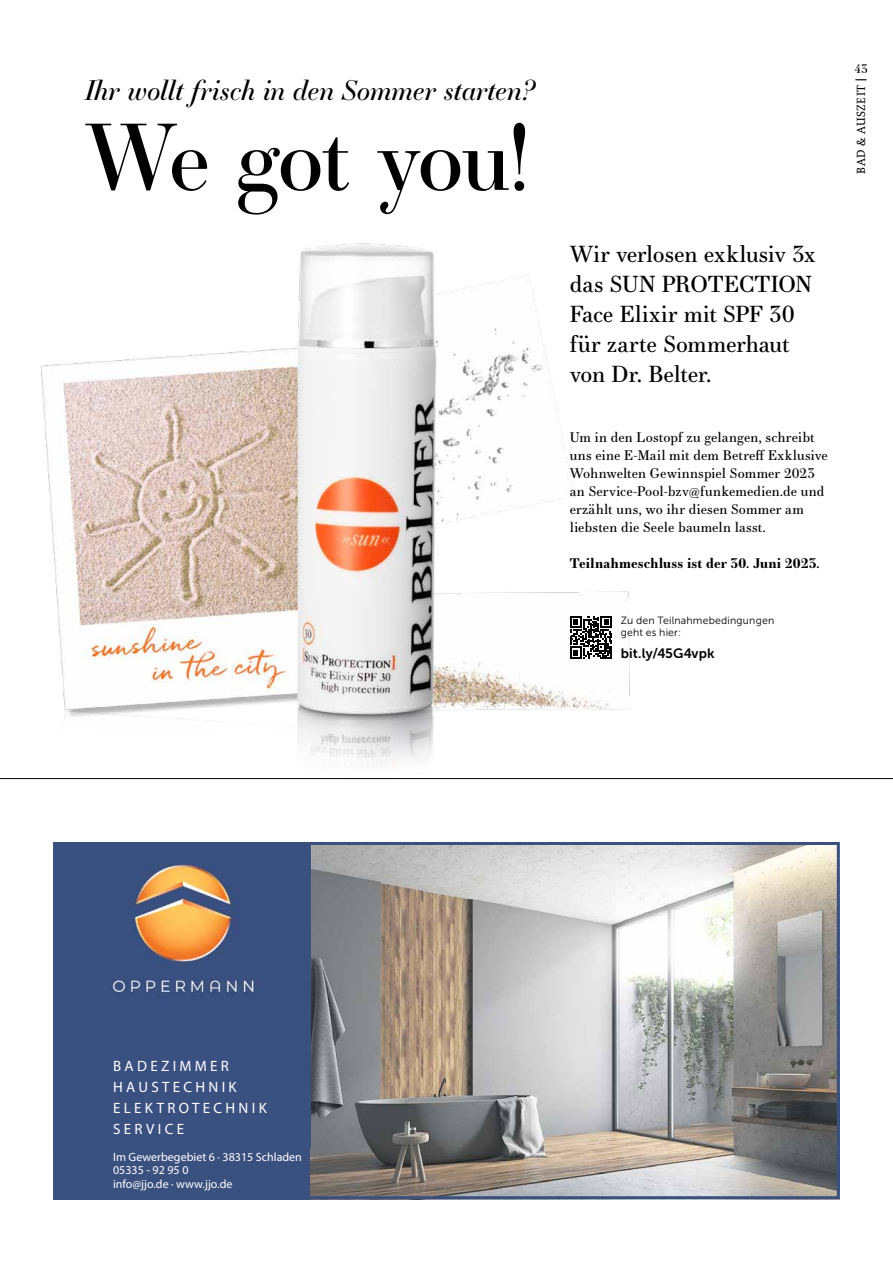
<style>
.page{position:relative;width:893px;height:1263px;background:#fff}
.page>*{position:absolute;margin:0;border:0;box-sizing:border-box;transform-origin:0 0}
.t1{font:90px "Essonnes Display";letter-spacing:-.035em;color:#000}
.t2{font:italic 27px "Essonnes Display";letter-spacing:-.005em;color:#000}
.t3{font:22.5px/30px "Essonnes Text";letter-spacing:-.005em;color:#000}
.t4{font:15px/21px "Myriad Pro";letter-spacing:.22em;color:#fff}
.t5{font:13.5px/18px "Essonnes Text";letter-spacing:.01em;color:#000}
.t6{font:700 13.5px "Essonnes Text";letter-spacing:.01em;color:#000}
.t7{font:13.5px "Museo Sans 700";letter-spacing:.005em;color:#000}
.t8{font:12px/13.5px "Myriad Pro";color:#fff}
.t9{font:12px "Expo Serif Pro";letter-spacing:.045em;color:#000}
.t10{font:12px "Essonnes Text";color:#000}
.t11{font:10.5px/12.6px "Museo Sans 300";letter-spacing:.02em;color:#000}
.s1{font-weight:700}
</style>
<div class="page">
<img style="left:2px;top:243px;width:685px;height:537px">
<svg style="left:570px;top:616px;width:42px;height:42px"></svg>
<hr style="left:0;top:778px;width:893px;height:1px;background:#000">
<div style="left:53px;top:842px;width:257px;height:357px;background:#3a507f"></div>
<img style="left:310px;top:846px;width:526px;height:349px">
<div style="left:53px;top:842px;width:787px;height:357px;border:3px solid #3a507f"></div>
<img style="left:53px;top:842px;width:257px;height:305px">
<h2 class="t2" style="left:85px;top:70px;width:451px">Ihr wollt frisch in den Sommer starten?</h2>
<h1 class="t1" style="left:85px;top:94px;width:445px">We got you!</h1>
<p class="t10" style="left:854px;top:60px;width:15px">43</p>
<p class="t9" style="left:854px;top:174px;width:98px;rotate:-90deg">BAD &amp; AUSZEIT <span class="s1">|</span></p>
<h3 class="t3" style="left:570px;top:239px;width:247px">Wir verlosen exklusiv 3x das SUN PROTECTION<br>Face Elixir mit SPF 30 für zarte Sommerhaut von Dr. Belter.</h3>
<p class="t5" style="left:570px;top:428px;width:259px">Um in den Lostopf zu gelangen, schreibt uns eine E-Mail mit dem Betreff Exklusive Wohnwelten Gewinnspiel Sommer 2023 an Service-Pool-bzv@funkemedien.de und erzählt uns, wo ihr diesen Sommer am liebsten die Seele baumeln lasst.</p>
<p class="t6" style="left:570px;top:554px;width:251px">Teilnahmeschluss ist der 30. Juni 2023.</p>
<p class="t11" style="left:621px;top:614px;width:155px">Zu den Teilnahmebedingungen geht es hier:</p>
<p class="t7" style="left:621px;top:645px;width:95px">bit.ly/45G4vpk</p>
<p class="t4" style="left:113px;top:1056px;width:155px">BADEZIMMER<br>HAUSTECHNIK<br>ELEKTROTECHNIK<br>SERVICE</p>
<p class="t8" style="left:113px;top:1150px;width:190px">Im Gewerbegebiet 6 · 38315 Schladen<br>05335 - 92 95 0<br>info@jjo.de · www.jjo.de</p>
</div>
